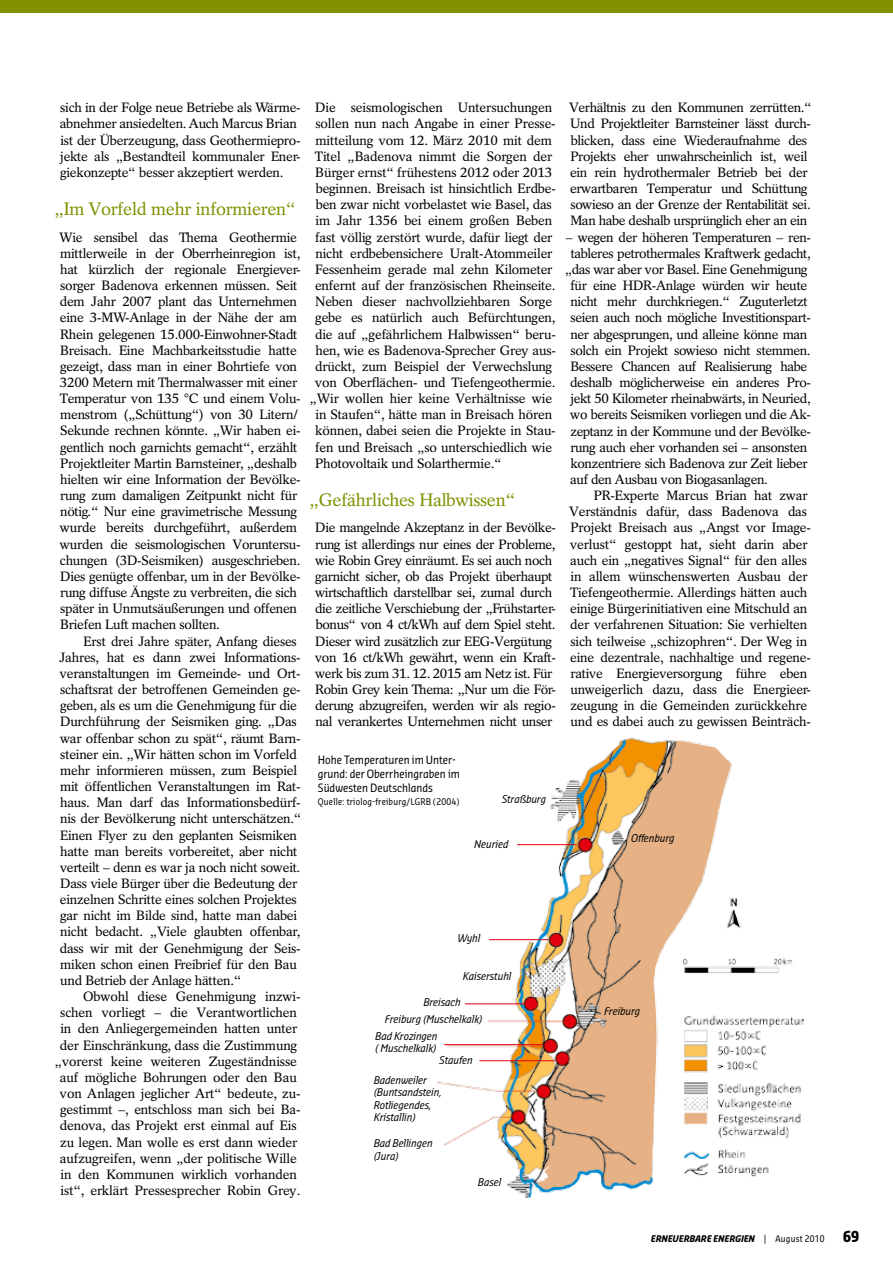
<style>
.page{position:relative;width:893px;height:1263px;background:#fff}
.page>*{position:absolute;margin:0;border:0;box-sizing:border-box;transform-origin:0 0}
.t1{font:18px "Rotation LT Std";letter-spacing:-.015em;color:#819100}
.t2{font:13.5px/16.2px "Rotation LT Std";letter-spacing:-.02em;color:#000}
.t3{font:11.25px/13.5px "Sansa Con";color:#000}
.t4{font:italic 10.5px/12.6px "Sansa Con";color:#000}
.t5{font:9px "Sansa Con";letter-spacing:.025em;color:#000}
.t6{font:italic 700 9px "Sansa Con";color:#000}
.s1{font-weight:400;font-style:normal}
.s2{font-style:normal;font-size:15px}
</style>
<div class="page">
<img style="left:437px;top:738px;width:367px;height:460px">
<hr style="left:465px;top:1003px;width:59px;height:1px;background:#e3000f">
<hr style="left:489px;top:939px;width:59px;height:1px;background:#e3000f">
<hr style="left:517px;top:844px;width:59px;height:1px;background:#e3000f">
<hr style="left:479px;top:1060px;width:76px;height:1px;background:#e3000f">
<hr style="left:444px;top:1044px;width:99px;height:1px;background:#e3000f">
<div style="left:0;top:0;width:893px;height:13px;background:#819100"></div>
<p class="t2" style="left:60px;top:100px;width:242px">sich in der Folge neue Betriebe als Wärme&shy;abnehmer ansiedelten. Auch Marcus Brian ist der Überzeugung, dass Geothermiepro&shy;jekte als „Bestandteil kommunaler Ener&shy;giekonzepte“ besser akzeptiert werden.</p>
<h1 class="t1" style="left:54px;top:198px;width:243px">„Im Vorfeld mehr informieren“</h1>
<p class="t2" style="left:59px;top:229px;width:243px">Wie sensibel das Thema Geothermie mittlerweile in der Oberrheinregion ist, hat kürzlich der regionale Energiever&shy;sorger Badenova erkennen müssen. Seit dem Jahr 2007 plant das Unternehmen eine 3-MW-Anlage in der Nähe der am Rhein gelegenen 15.000-Einwohner-Stadt Breisach. Eine Machbarkeitsstudie hatte gezeigt, dass man in einer Bohrtiefe von 3200 Metern mit Thermalwasser mit einer Temperatur von 135 °C und einem Volu&shy;menstrom („Schüttung“) von 30 Litern/ Sekunde rechnen könnte. „Wir haben ei&shy;gentlich noch garnichts gemacht“, erzählt Projektleiter Martin Barnsteiner, „deshalb hielten wir eine Information der Bevölke&shy;rung zum damaligen Zeitpunkt nicht für nötig.“ Nur eine gravimetrische Messung wurde bereits durchgeführt, außerdem wurden die seismologischen Voruntersu&shy;chungen (3D-Seismiken) ausgeschrieben.<br>Dies genügte offenbar, um in der Bevölke&shy;rung diffuse Ängste zu verbreiten, die sich später in Unmutsäußerungen und offenen Briefen Luft machen sollten.</p>
<p class="t2" style="left:60px;top:633px;width:243px;text-indent:24px">Erst drei Jahre später, Anfang dieses Jahres, hat es dann zwei Informations&shy;veranstaltungen im Gemeinde- und Ort&shy;schaftsrat der betroffenen Gemeinden ge&shy;geben, als es um die Genehmigung für die Durchführung der Seismiken ging. „Das war offenbar schon zu spät“, räumt Barn&shy;steiner ein. „Wir hätten schon im Vorfeld mehr informieren müssen, zum Beispiel mit öffentlichen Veranstaltungen im Rat&shy;haus. Man darf das Informationsbedürf&shy;nis der Bevölkerung nicht unterschätzen.“ Einen Flyer zu den geplanten Seismiken hatte man bereits vorbereitet, aber nicht verteilt – denn es war ja noch nicht soweit.<br>Dass viele Bürger über die Bedeutung der einzelnen Schritte eines solchen Projektes gar nicht im Bilde sind, hatte man dabei nicht bedacht. „Viele glaubten offenbar, dass wir mit der Genehmigung der Seis&shy;miken schon einen Freibrief für den Bau und Betrieb der Anlage hätten.“</p>
<p class="t2" style="left:54px;top:988px;width:248px;text-align:right">Obwohl diese Genehmigung inzwi&shy;schen vorliegt – die Verantwortlichen in den Anliegergemeinden hatten unter der Einschränkung, dass die Zustimmung „vorerst keine weiteren Zugeständnisse auf mögliche Bohrungen oder den Bau von Anlagen jeglicher Art“ bedeute, zu&shy;gestimmt –, entschloss man sich bei Ba&shy;denova, das Projekt erst einmal auf Eis zu legen. Man wolle es erst dann wieder aufzugreifen, wenn „der politische Wille in den Kommunen wirklich vorhanden ist“, erklärt Pressesprecher Robin Grey.</p>
<p class="t2" style="left:315px;top:100px;width:238px">Die seismologischen Untersuchungen</p>
<p class="t2" style="left:315px;top:116px;width:242px">sollen nun nach Angabe in einer Presse-</p>
<p class="t2" style="left:315px;top:132px;width:238px">mitteilung vom 12. März 2010 mit dem</p>
<p class="t2" style="left:315px;top:148px;width:239px">Titel „Badenova nimmt die Sorgen der</p>
<p class="t2" style="left:315px;top:164px;width:239px">Bürger ernst“ frühestens 2012 oder 2013</p>
<p class="t2" style="left:315px;top:180px;width:242px">beginnen. Breisach ist hinsichtlich Erdbe-</p>
<p class="t2" style="left:315px;top:197px;width:238px">ben zwar nicht vorbelastet wie Basel, das</p>
<p class="t2" style="left:315px;top:213px;width:238px">im Jahr 1356 bei einem großen Beben</p>
<p class="t2" style="left:315px;top:229px;width:239px">fast völlig zerstört wurde, dafür liegt der</p>
<p class="t2" style="left:315px;top:245px;width:239px">nicht erdbebensichere Uralt-Atommeiler</p>
<p class="t2" style="left:315px;top:261px;width:239px">Fessenheim gerade mal zehn Kilometer</p>
<p class="t2" style="left:315px;top:277px;width:242px">enfernt auf der französischen Rheinseite.</p>
<p class="t2" style="left:315px;top:293px;width:238px">Neben dieser nachvollziehbaren Sorge</p>
<p class="t2" style="left:315px;top:310px;width:242px">gebe es natürlich auch Befürchtungen,</p>
<p class="t2" style="left:315px;top:326px;width:242px">die auf „gefährlichem Halbwissen“ beru-</p>
<p class="t2" style="left:315px;top:342px;width:242px">hen, wie es Badenova-Sprecher Grey aus-</p>
<p class="t2" style="left:315px;top:358px;width:239px">drückt, zum Beispiel der Verwechslung</p>
<p class="t2" style="left:315px;top:374px;width:242px">von Oberflächen- und Tiefengeothermie.</p>
<p class="t2" style="left:310px;top:390px;width:244px">„Wir wollen hier keine Verhältnisse wie</p>
<p class="t2" style="left:315px;top:407px;width:238px">in Staufen“, hätte man in Breisach hören</p>
<p class="t2" style="left:315px;top:423px;width:242px">können, dabei seien die Projekte in Stau-</p>
<p class="t2" style="left:315px;top:439px;width:238px">fen und Breisach „so unterschiedlich wie</p>
<p class="t2" style="left:315px;top:455px;width:188px">Photovoltaik und Solarthermie.“</p>
<h1 class="t1" style="left:309px;top:489px;width:208px">„Gefährliches Halbwissen“</h1>
<p class="t2" style="left:315px;top:520px;width:243px">Die mangelnde Akzeptanz in der Bevölke&shy;rung ist allerdings nur eines der Probleme, wie Robin Grey einräumt. Es sei auch noch garnicht sicher, ob das Projekt überhaupt wirtschaftlich darstellbar sei, zumal durch die zeitliche Verschiebung der „Frühstarter&shy;bonus“ von 4 ct/kWh auf dem Spiel steht.<br>Dieser wird zusätzlich zur EEG-Vergütung von 16 ct/kWh gewährt, wenn ein Kraft&shy;werk bis zum 31. 12. 2015 am Netz ist. Für Robin Grey kein Thema: „Nur um die För&shy;derung abzugreifen, werden wir als regio&shy;nal verankertes Unternehmen nicht unser</p>
<p class="t3" style="left:318px;top:753px;width:144px">Hohe Temperaturen im Unter&shy;grund: der Oberrheingraben im<br>Südwesten Deutschlands</p>
<p class="t5" style="left:318px;top:796px;width:143px">Quelle: triolog-freiburg/LGRB (2004)</p>
<p class="t4" style="left:502px;top:792px;width:46px">Straßburg</p>
<p class="t4" style="left:474px;top:837px;width:36px">Neuried</p>
<p class="t4" style="left:458px;top:931px;width:24px">Wyhl</p>
<p class="t4" style="left:463px;top:969px;width:50px">Kaiserstuhl</p>
<p class="t4" style="left:423px;top:995px;width:39px">Breisach</p>
<p class="t4" style="left:385px;top:1012px;width:99px">Freiburg (Muschelkalk)</p>
<p class="t4" style="left:375px;top:1029px;width:64px">Bad Krozingen ( Muschelkalk)</p>
<p class="t4" style="left:439px;top:1053px;width:35px">Staufen</p>
<p class="t4" style="left:374px;top:1073px;width:69px">Badenweiler (Buntsandstein,<br>Rotliegendes,<br>Kristallin)</p>
<p class="t4" style="left:374px;top:1136px;width:60px">Bad Bellingen (Jura)</p>
<p class="t4" style="left:478px;top:1175px;width:25px">Basel</p>
<p class="t2" style="left:569px;top:100px;width:244px">Verhältnis zu den Kommunen zerrütten.“ Und Projektleiter Barnsteiner lässt durch&shy;blicken, dass eine Wiederaufnahme des Projekts eher unwahrscheinlich ist, weil ein rein hydrothermaler Betrieb bei der erwartbaren Temperatur und Schüttung sowieso an der Grenze der Rentabilität sei.<br>Man habe deshalb ursprünglich eher an ein</p>
<p class="t2" style="left:566px;top:229px;width:247px">– wegen der höheren Temperaturen – ren-</p>
<p class="t2" style="left:570px;top:245px;width:242px">tableres petrothermales Kraftwerk gedacht,</p>
<p class="t2" style="left:565px;top:261px;width:244px">„das war aber vor Basel. Eine Genehmigung</p>
<p class="t2" style="left:570px;top:277px;width:238px">für eine HDR-Anlage würden wir heute</p>
<p class="t2" style="left:570px;top:294px;width:239px">nicht mehr durchkriegen.“ Zuguterletzt</p>
<p class="t2" style="left:570px;top:310px;width:242px">seien auch noch mögliche Investitionspart-</p>
<p class="t2" style="left:570px;top:326px;width:238px">ner abgesprungen, und alleine könne man</p>
<p class="t2" style="left:570px;top:342px;width:242px">solch ein Projekt sowieso nicht stemmen.</p>
<p class="t2" style="left:570px;top:358px;width:238px">Bessere Chancen auf Realisierung habe</p>
<p class="t2" style="left:570px;top:374px;width:242px">deshalb möglicherweise ein anderes Pro-</p>
<p class="t2" style="left:570px;top:390px;width:242px">jekt 50 Kilometer rheinabwärts, in Neuried,</p>
<p class="t2" style="left:570px;top:407px;width:243px">wo bereits Seismiken vorliegen und die Ak-</p>
<p class="t2" style="left:570px;top:423px;width:242px">zeptanz in der Kommune und der Bevölke-</p>
<p class="t2" style="left:570px;top:439px;width:239px">rung auch eher vorhanden sei – ansonsten</p>
<p class="t2" style="left:570px;top:455px;width:239px">konzentriere sich Badenova zur Zeit lieber</p>
<p class="t2" style="left:570px;top:471px;width:199px">auf den Ausbau von Biogasanlagen.</p>
<p class="t2" style="left:594px;top:487px;width:215px">PR-Experte Marcus Brian hat zwar</p>
<p class="t2" style="left:569px;top:504px;width:239px">Verständnis dafür, dass Badenova das</p>
<p class="t2" style="left:570px;top:520px;width:242px">Projekt Breisach aus „Angst vor Image-</p>
<p class="t2" style="left:570px;top:536px;width:239px">verlust“ gestoppt hat, sieht darin aber</p>
<p class="t2" style="left:570px;top:552px;width:238px">auch ein „negatives Signal“ für den alles</p>
<p class="t2" style="left:571px;top:568px;width:238px">in allem wünschenswerten Ausbau der</p>
<p class="t2" style="left:570px;top:584px;width:239px">Tiefengeothermie. Allerdings hätten auch</p>
<p class="t2" style="left:570px;top:601px;width:239px">einige Bürgerinitiativen eine Mitschuld an</p>
<p class="t2" style="left:570px;top:617px;width:239px">der verfahrenen Situation: Sie verhielten</p>
<p class="t2" style="left:570px;top:633px;width:238px">sich teilweise „schizophren“. Der Weg in</p>
<p class="t2" style="left:570px;top:649px;width:241px">eine dezentrale, nachhaltige und regene-</p>
<p class="t2" style="left:570px;top:665px;width:238px">rative Energieversorgung führe eben</p>
<p class="t2" style="left:570px;top:681px;width:242px">unweigerlich dazu, dass die Energieer-</p>
<p class="t2" style="left:570px;top:698px;width:238px">zeugung in die Gemeinden zurückkehre</p>
<p class="t2" style="left:570px;top:714px;width:242px">und es dabei auch zu gewissen Beinträch-</p>
<p class="t4" style="left:631px;top:831px;width:45px">Offenburg</p>
<p class="t4" style="left:604px;top:1005px;width:38px">Freiburg</p>
<p class="t6" style="left:651px;top:1232px;width:210px">ERNEUERBARE ENERGIEN <span class="s1">| August 2010</span> <span class="s2">69</span></p>
</div>
